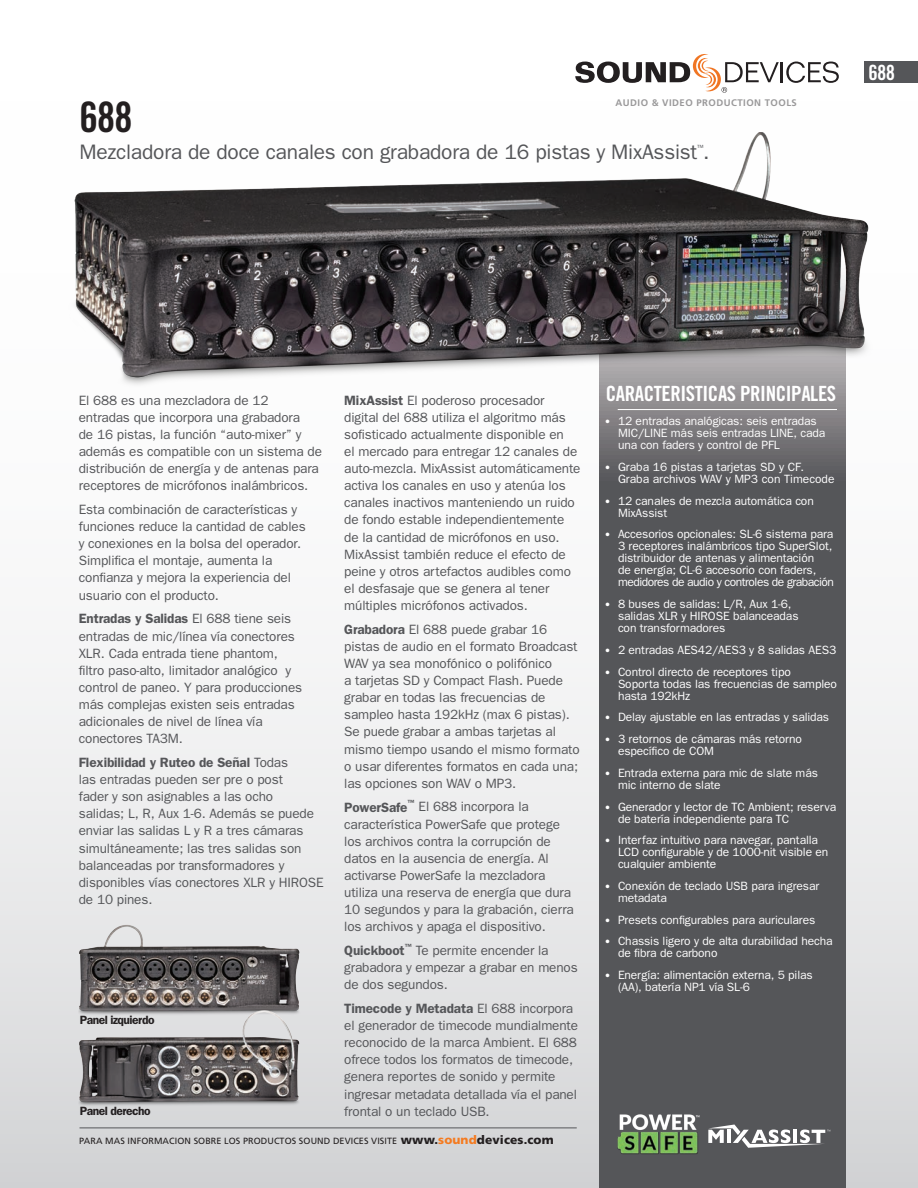
<style>
.page{position:relative;width:918px;height:1188px;background:#fff}
.page>*{position:absolute;margin:0;border:0;box-sizing:border-box;transform-origin:0 0}
.t1{font:42px "Trade Gothic Bold Cond Twenty";color:#231f20}
.t2{font:21px "Franklin Gothic";letter-spacing:-.01em;color:#555659}
.t3{font:21px "Trade Gothic Bold Cond Twenty";letter-spacing:-.02em;color:#fff}
.t4{font:13.5px/17.1px "Franklin Gothic";letter-spacing:-.01em;color:#555659}
.t5{font:12px/12px "Franklin Gothic";letter-spacing:-.01em;color:#fff}
.t6{font:600 12px "Franklin Gothic";letter-spacing:-.04em;color:#231f20}
.t7{font:700 9.6px "Frutiger";letter-spacing:.05em;color:#9a999a}
.t8{font:9px "Frutiger LT Std";letter-spacing:.01em;color:#231f20}
.t9{font:7.5px "Franklin Gothic";color:#555659}
.s1{font-weight:600}
.s2{font-weight:900;font-size:12px}
.s3{font-weight:900;font-size:12px;color:#f47b21}
.s4{font-size:10.5px}
</style>
<div class="page">
<div style="left:0;top:0;width:918px;height:1188px;background:linear-gradient(to bottom,#fff,#dcddde)"></div>
<svg style="left:599px;top:392px;width:247px;height:796px;background:#58595c"></svg>
<hr style="left:781px;top:62px;width:2px;height:20px;background:#231f20">
<svg style="left:786px;top:62px;width:53px;height:21px"></svg>
<svg style="left:575px;top:54px;width:204px;height:39px"></svg>
<div style="left:864px;top:62px;width:54px;height:21px;background:#555659"></div>
<hr style="left:618px;top:409px;width:219px;height:1px;background:#fff">
<img style="left:78px;top:923px;width:226px;height:85px">
<img style="left:78px;top:1008px;width:227px;height:99px">
<img style="left:57px;top:132px;width:823px;height:260px">
<hr style="left:80px;top:1128px;width:497px;height:1px;background:#555659">
<img style="left:617px;top:1110px;width:83px;height:47px">
<svg style="left:708px;top:1125px;width:122px;height:23px"></svg>
<p class="t7" style="left:615px;top:97px;width:183px">AUDIO &amp; VIDEO PRODUCTION TOOLS</p>
<h1 class="t1" style="left:80px;top:91px;width:55px">688</h1>
<h2 class="t2" style="left:80px;top:140px;width:632px">Mezcladora de doce canales con grabadora de 16 pistas y MixAssist .</h2>
<p class="t9" style="left:697px;top:143px;width:8px">™</p>
<h2 class="t3" style="left:868px;top:59px;width:28px">688</h2>
<p class="t4" style="left:79px;top:391px;width:245px">El 688 es una mezcladora de 12 entradas que incorpora una grabadora<br>de 16 pistas, la función “auto-mixer” y además es compatible con un sistema de distribución de energía y de antenas para receptores de micrófonos inalámbricos.</p>
<p class="t4" style="left:79px;top:501px;width:228px">Esta combinación de características y funciones reduce la cantidad de cables y conexiones en la bolsa del operador.<br>Simplifica el montaje, aumenta la confianza y mejora la experiencia del usuario con el producto.</p>
<p class="t4" style="left:79px;top:610px;width:225px"><span class="s1">Entradas y Salidas</span> El 688 tiene seis entradas de mic/línea vía conectores XLR. Cada entrada tiene phantom, filtro paso-alto, limitador analógico y control de paneo. Y para producciones más complejas existen seis entradas adicionales de nivel de línea vía conectores TA3M.</p>
<p class="t4" style="left:79px;top:754px;width:246px"><span class="s1">Flexibilidad y Ruteo de Señal</span> Todas<br>las entradas pueden ser pre o post<br>fader y son asignables a las ocho<br>salidas; L, R, Aux 1-6. Además se puede enviar las salidas L y R a tres cámaras simultáneamente; las tres salidas son balanceadas por transformadores y disponibles vías conectores XLR y HIROSE de 10 pines.</p>
<p class="t6" style="left:80px;top:1012px;width:76px">Panel izquierdo</p>
<p class="t6" style="left:80px;top:1103px;width:73px">Panel derecho</p>
<p class="t4" style="left:344px;top:391px;width:238px"><span class="s1">MixAssist</span> El poderoso procesador digital del 688 utiliza el algoritmo más sofisticado actualmente disponible en<br>el mercado para entregar 12 canales de auto-mezcla. MixAssist automáticamente activa los canales en uso y atenúa los canales inactivos manteniendo un ruido de fondo estable independientemente de la cantidad de micrófonos en uso.<br>MixAssist también reduce el efecto de peine y otros artefactos audibles como el desfasaje que se genera al tener múltiples micrófonos activados.</p>
<p class="t4" style="left:344px;top:620px;width:237px"><span class="s1">Grabadora</span> El 688 puede grabar 16 pistas de audio en el formato Broadcast WAV ya sea monofónico o polifónico<br>a tarjetas SD y Compact Flash. Puede grabar en todas las frecuencias de sampleo hasta 192kHz (max 6 pistas).<br>Se puede grabar a ambas tarjetas al mismo tiempo usando el mismo formato o usar diferentes formatos en cada una; las opciones son WAV o MP3.</p>
<p class="t4" style="left:344px;top:798px;width:231px"><span class="s1">PowerSafe</span><sup>™</sup> El 688 incorpora la característica PowerSafe que protege los archivos contra la corrupción de datos en la ausencia de energía. Al activarse PowerSafe la mezcladora utiliza una reserva de energía que dura 10 segundos y para la grabación, cierra los archivos y apaga el dispositivo.</p>
<p class="t4" style="left:344px;top:942px;width:235px"><span class="s1">Quickboot</span><sup>™</sup> Te permite encender la grabadora y empezar a grabar en menos de dos segundos.</p>
<p class="t4" style="left:344px;top:1000px;width:235px"><span class="s1">Timecode y Metadata</span> El 688 incorpora el generador de timecode mundialmente reconocido de la marca Ambient. El 688 ofrece todos los formatos de timecode, genera reportes de sonido y permite ingresar metadata detallada vía el panel frontal o un teclado USB.</p>
<p class="t8" style="left:79px;top:1135px;width:476px">PARA MAS INFORMACION SOBRE LOS PRODUCTOS SOUND DEVICES VISITE <span class="s2">www.</span><span class="s3">sound</span><span class="s2">devices.com</span></p>
<h2 class="t3" style="left:606px;top:381px;width:232px">CARACTERISTICAS PRINCIPALES</h2>
<p class="t5" style="left:618px;top:415px;width:209px;text-indent:-14px"><span class="s4">•</span> 12 entradas analógicas: seis entradas<br>MIC/LINE más seis entradas LINE, cada una con faders y control de PFL</p>
<p class="t5" style="left:618px;top:461px;width:218px;text-indent:-14px"><span class="s4">•</span> Graba 16 pistas a tarjetas SD y CF.<br>Graba archivos WAV y MP3 con Timecode</p>
<p class="t5" style="left:618px;top:494px;width:197px;text-indent:-14px"><span class="s4">•</span> 12 canales de mezcla automática con<br>MixAssist</p>
<p class="t5" style="left:618px;top:528px;width:218px;text-indent:-14px"><span class="s4">•</span> Accesorios opcionales: SL-6 sistema para 3 receptores inalámbricos tipo SuperSlot, distribuidor de antenas y alimentación<br>de energía; CL-6 accesorio con faders, medidores de audio y controles de grabación</p>
<p class="t5" style="left:618px;top:598px;width:182px;text-indent:-14px"><span class="s4">•</span> 8 buses de salidas: L/R, Aux 1-6, salidas XLR y HIROSE balanceadas con transformadores</p>
<p class="t5" style="left:604px;top:644px;width:233px"><span class="s4">•</span> 2 entradas AES42/AES3 y 8 salidas AES3</p>
<p class="t5" style="left:618px;top:665px;width:221px;text-indent:-14px"><span class="s4">•</span> Control directo de receptores tipo<br>Soporta todas las frecuencias de sampleo hasta 192kHz</p>
<p class="t5" style="left:604px;top:711px;width:226px"><span class="s4">•</span> Delay ajustable en las entradas y salidas</p>
<p class="t5" style="left:618px;top:733px;width:186px;text-indent:-14px"><span class="s4">•</span> 3 retornos de cámaras más retorno específico de COM</p>
<p class="t5" style="left:618px;top:766px;width:201px;text-indent:-14px"><span class="s4">•</span> Entrada externa para mic de slate más mic interno de slate</p>
<p class="t5" style="left:618px;top:800px;width:220px;text-indent:-14px"><span class="s4">•</span> Generador y lector de TC Ambient; reserva de batería independiente para TC</p>
<p class="t5" style="left:618px;top:834px;width:212px;text-indent:-14px"><span class="s4">•</span> Interfaz intuitivo para navegar, pantalla<br>LCD configurable y de 1000-nit visible en cualquier ambiente</p>
<p class="t5" style="left:618px;top:880px;width:203px;text-indent:-14px"><span class="s4">•</span> Conexión de teclado USB para ingresar metadata</p>
<p class="t5" style="left:604px;top:913px;width:212px"><span class="s4">•</span> Presets configurables para auriculares</p>
<p class="t5" style="left:618px;top:935px;width:216px;text-indent:-14px"><span class="s4">•</span> Chassis ligero y de alta durabilidad hecha de fibra de carbono</p>
<p class="t5" style="left:618px;top:969px;width:196px;text-indent:-14px"><span class="s4">•</span> Energía: alimentación externa, 5 pilas (AA), batería NP1 vía SL-6</p>
</div>
